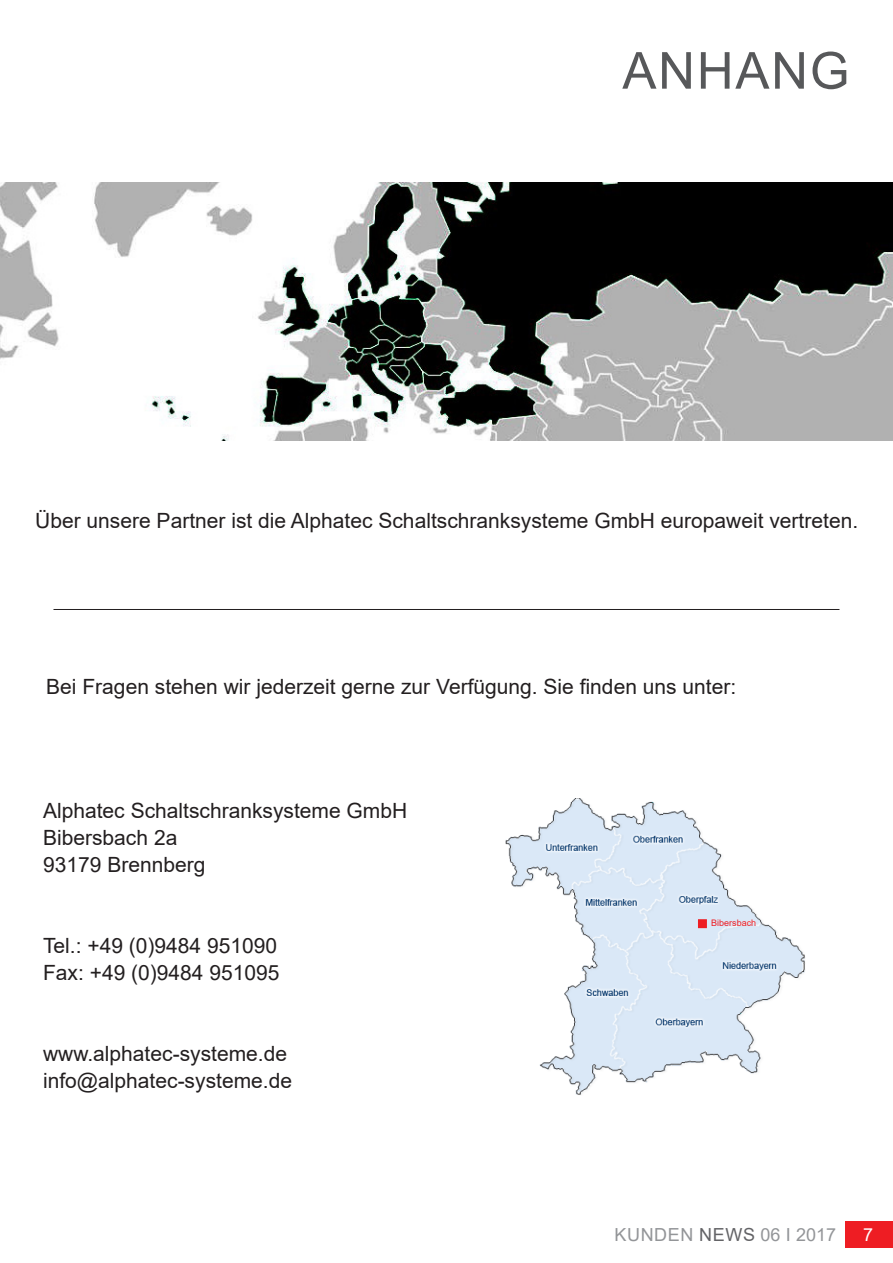
<style>
.page{position:relative;width:893px;height:1263px;background:#fff}
.page>*{position:absolute;margin:0;border:0;box-sizing:border-box;transform-origin:0 0}
.t1{font:51px "Arial";letter-spacing:.035em;color:#57585a}
.t2{font:21px "Arial";color:#231f20}
.t3{font:18px "Arial";letter-spacing:.035em;color:#939598}
.t4{font:18px "Arial";color:#fff}
._10_pt_Basic_Paragra{font:9px "Arial";color:#ee1d23}
.s1{color:#636366}
</style>
<div class="page">
<hr style="left:53px;top:609px;width:786px;height:1px;background:#231f20">
<img style="left:505px;top:798px;width:300px;height:297px">
<div style="left:698px;top:919px;width:9px;height:9px;background:#ee1d23;border:2px solid #ee1d23"></div>
<div style="left:845px;top:1221px;width:48px;height:26px;background:#ee1d23"></div>
<img style="left:0;top:183px;width:892px;height:257px">
<h1 class="t1" style="left:622px;top:36px;width:229px">ANHANG</h1>
<p class="t2" style="left:35px;top:506px;width:824px">Über unsere Partner ist die Alphatec Schaltschranksysteme GmbH europaweit vertreten.</p>
<p class="t2" style="left:46px;top:672px;width:691px">Bei Fragen stehen wir jederzeit gerne zur Verfügung. Sie finden uns unter:</p>
<p class="t2" style="left:43px;top:796px;width:366px">Alphatec Schaltschranksysteme GmbH</p>
<p class="t2" style="left:43px;top:823px;width:136px">Bibersbach 2a</p>
<p class="t2" style="left:43px;top:850px;width:164px">93179 Brennberg</p>
<p class="t2" style="left:43px;top:931px;width:236px">Tel.: +49 (0)9484 951090</p>
<p class="t2" style="left:43px;top:958px;width:238px">Fax: +49 (0)9484 951095</p>
<p class="t2" style="left:43px;top:1039px;width:245px">www.alphatec-systeme.de</p>
<p class="t2" style="left:43px;top:1066px;width:250px">info@alphatec-systeme.de</p>
<p class="_10_pt_Basic_Paragra" style="left:711px;top:916px;width:47px">Bibersbach</p>
<p class="t3" style="left:614px;top:1223px;width:223px">KUNDEN <span class="s1">NEWS</span> 06 I 2017</p>
<p class="t4" style="left:863px;top:1222px;width:12px">7</p>
</div>
